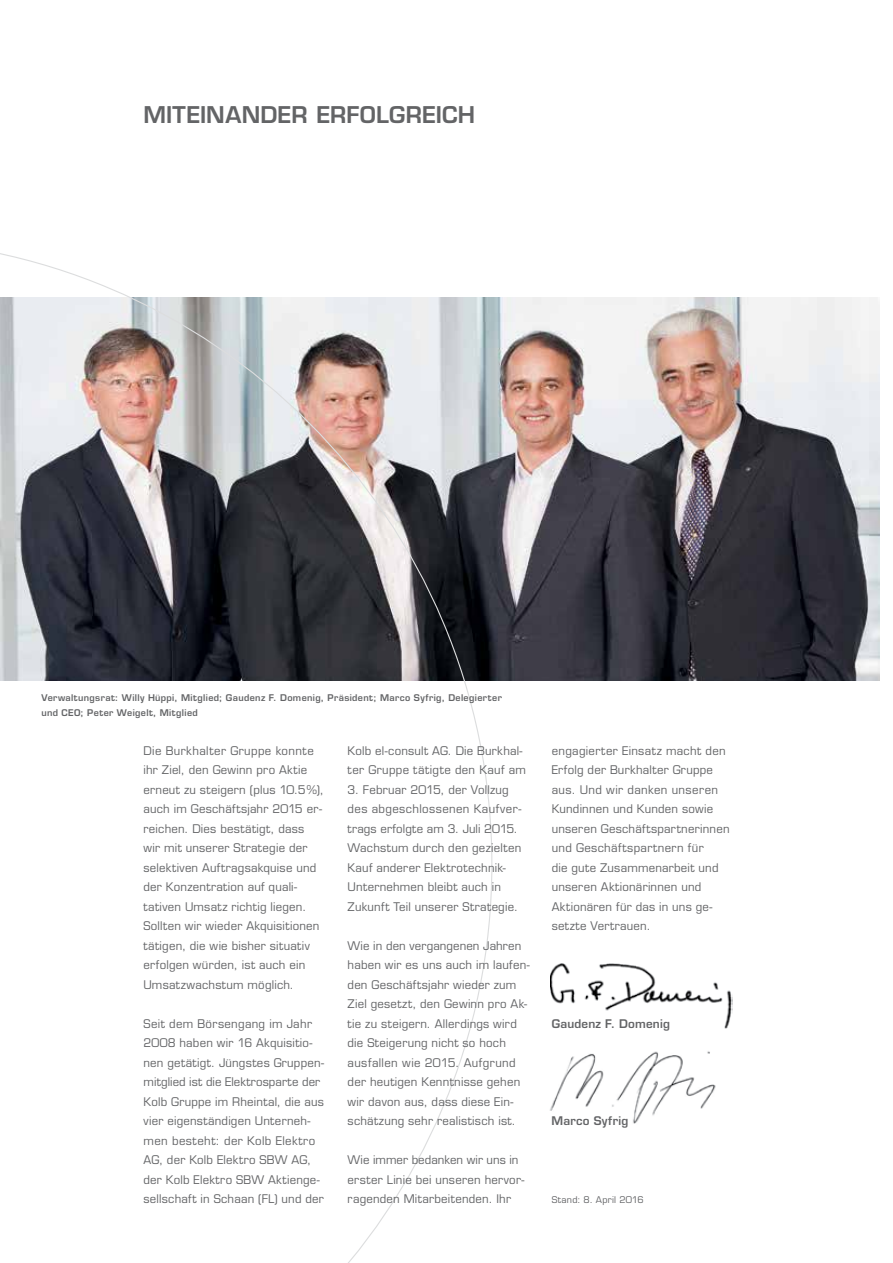
<style>
.page{position:relative;width:893px;height:1263px;background:#fff}
.page>*{position:absolute;margin:0;border:0;box-sizing:border-box;transform-origin:0 0}
.t1{font:600 22.5px "Eurostile LT Std";letter-spacing:.005em;color:#636466}
.t2{font:11.7px/19.5px "Eurostile LT Std";letter-spacing:.02em;color:#636466}
.t3{font:600 11.7px "Eurostile LT Std";letter-spacing:.02em;color:#636466}
.t4{font:600 9px/14.7px "Eurostile LT Std";letter-spacing:.04em;color:#636466}
.t5{font:9px "Eurostile LT Std";letter-spacing:.025em;color:#636466}
</style>
<div class="page">
<img style="left:492px;top:298px;width:387px;height:382px">
<svg style="left:0;top:253px;width:492px;height:1010px"></svg>
<img style="left:550px;top:1051px;width:166px;height:73px">
<img style="left:551px;top:963px;width:181px;height:65px">
<h1 class="t1" style="left:144px;top:101px;width:333px">MITEINANDER ERFOLGREICH</h1>
<p class="t4" style="left:41px;top:690px;width:462px">Verwaltungsrat: Willy Hüppi, Mitglied; Gaudenz F. Domenig, Präsident; Marco Syfrig, Delegierter und CEO; Peter Weigelt, Mitglied</p>
<p class="t2" style="left:144px;top:741px;width:182px">Die Burkhalter Gruppe konnte ihr Ziel, den Gewinn pro Aktie erneut zu steigern (plus 10.5%), auch im Geschäftsjahr 2015 er&shy;reichen. Dies bestätigt, dass wir mit unserer Strategie der selektiven Auftragsakquise und der Konzentration auf quali&shy;tativen Umsatz richtig liegen.<br>Sollten wir wieder Akquisitionen tätigen, die wie bisher situativ erfolgen würden, ist auch ein<br>Umsatzwachstum möglich.</p>
<p class="t2" style="left:144px;top:1014px;width:182px">Seit dem Börsengang im Jahr<br>2008 haben wir 16 Akquisitio&shy;nen getätigt. Jüngstes Gruppen&shy;mitglied ist die Elektrosparte der<br>Kolb Gruppe im Rheintal, die aus vier eigenständigen Unterneh&shy;men besteht: der Kolb Elektro<br>AG, der Kolb Elektro SBW AG, der Kolb Elektro SBW Aktienge&shy;sellschaft in Schaan (FL) und der</p>
<p class="t2" style="left:348px;top:741px;width:180px">Kolb el-consult AG. Die Burkhal&shy;ter Gruppe tätigte den Kauf am</p>
<p class="t2" style="left:348px;top:780px;width:175px">3. Februar 2015, der Vollzug des abgeschlossenen Kaufver&shy;trags erfolgte am 3. Juli 2015.<br>Wachstum durch den gezielten<br>Kauf anderer Elektrotechnik-<br>Unternehmen bleibt auch in<br>Zukunft Teil unserer Strategie.</p>
<p class="t2" style="left:348px;top:936px;width:184px">Wie in den vergangenen Jahren haben wir es uns auch im laufen&shy;den Geschäftsjahr wieder zum<br>Ziel gesetzt, den Gewinn pro Ak&shy;tie zu steigern. Allerdings wird die Steigerung nicht so hoch ausfallen wie 2015. Aufgrund der heutigen Kenntnisse gehen wir davon aus, dass diese Ein&shy;schätzung sehr realistisch ist.</p>
<p class="t2" style="left:348px;top:1150px;width:178px">Wie immer bedanken wir uns in erster Linie bei unseren hervor&shy;ragenden Mitarbeitenden. Ihr</p>
<p class="t2" style="left:552px;top:741px;width:179px">engagierter Einsatz macht den<br>Erfolg der Burkhalter Gruppe aus. Und wir danken unseren<br>Kundinnen und Kunden sowie unseren Geschäftspartnerinnen und Geschäftspartnern für<br>die gute Zusammenarbeit und unseren Aktionärinnen und<br>Aktionären für das in uns ge&shy;setzte Vertrauen.</p>
<p class="t3" style="left:552px;top:1016px;width:120px">Gaudenz F. Domenig</p>
<p class="t3" style="left:552px;top:1114px;width:78px">Marco Syfrig</p>
<p class="t5" style="left:552px;top:1194px;width:93px">Stand: 8. April 2016</p>
</div>
